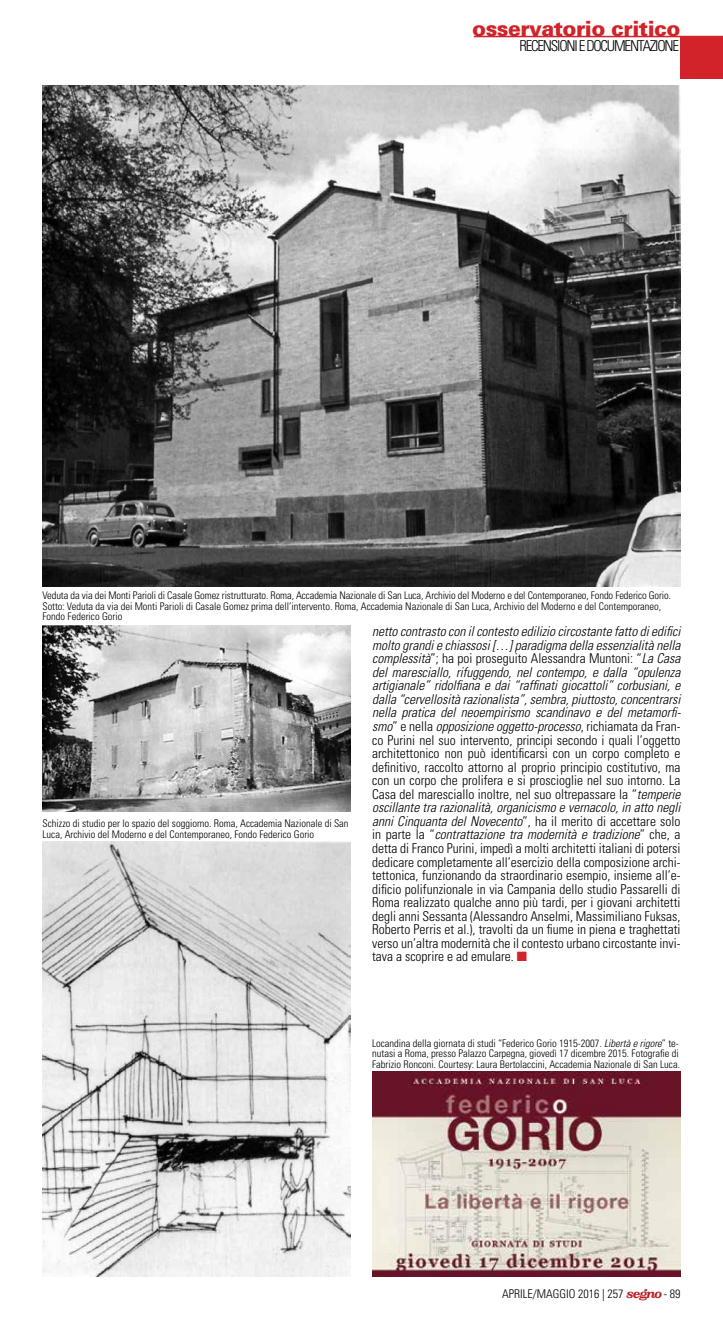
<style>
.page{position:relative;width:723px;height:1340px;background:#fff}
.page>*{position:absolute;margin:0;border:0;box-sizing:border-box;transform-origin:0 0}
.t1{font:900 21px "Univers";letter-spacing:-.025em;color:#d2232a}
.t2{font:300 condensed 15px "Univers";letter-spacing:-.08em;color:#000}
.t3{font:300 condensed 13.5px/13.5px "Univers";color:#000;text-align:justify}
.t4{font:300 condensed 12px "Univers";color:#000}
.t5{font:300 condensed 10.5px/10.5px "Univers";color:#000}
.s1{font-style:italic}
.s2{color:#d2232a}
.s3{font-family:"Volta Med Ita";font-weight:400;font-stretch:normal;font-size:13.5px;color:#b72126}
</style>
<div class="page">
<div style="left:680px;top:36px;width:43px;height:43px;background:#d2232a"></div>
<hr style="left:474px;top:36px;width:249px;height:1px;background:#d2232a">
<img style="left:43px;top:841px;width:308px;height:435px">
<img style="left:43px;top:85px;width:637px;height:501px">
<img style="left:43px;top:625px;width:308px;height:187px">
<img style="left:372px;top:1071px;width:308px;height:205px">
<h1 class="t1" style="left:472px;top:15px;width:210px">osservatorio critico</h1>
<p class="t2" style="left:519px;top:36px;width:161px">RECENSIONI E DOCUMENTAZIONE</p>
<p class="t5" style="left:43px;top:590px;width:630px">Veduta da via dei Monti Parioli di Casale Gomez ristrutturato. Roma, Accademia Nazionale di San Luca, Archivio del Moderno e del Contemporaneo, Fondo Federico Gorio.<br>Sotto: Veduta da via dei Monti Parioli di Casale Gomez prima dell’intervento. Roma, Accademia Nazionale di San Luca, Archivio del Moderno e del Contemporaneo,<br>Fondo Federico Gorio</p>
<p class="t5" style="left:43px;top:818px;width:308px">Schizzo di studio per lo spazio del soggiorno. Roma, Accademia Nazionale di San<br>Luca, Archivio del Moderno e del Contemporaneo, Fondo Federico Gorio</p>
<p class="t3" style="left:372px;top:624px;width:310px"><span class="s1">netto contrasto con il contesto edilizio circostante fatto di edifici molto grandi e chiassosi […] paradigma della essenzialità nella complessità</span>”; ha poi proseguito Alessandra Muntoni: “<span class="s1">La Casa del maresciallo, rifuggendo, nel contempo, e dalla “opulenza artigianale” ridolfiana e dai “raffinati giocattoli” corbusiani, e dalla “cervellosità razionalista”, sembra, piuttosto, concentrarsi nella pratica del neoempirismo scandinavo e del metamorfi&shy;smo</span>” e nella <span class="s1">opposizione oggetto-processo</span>, richiamata da Fran&shy;co Purini nel suo intervento, principi secondo i quali l’oggetto architettonico non può identificarsi con un corpo completo e definitivo, raccolto attorno al proprio principio costitutivo, ma con un corpo che prolifera e si proscioglie nel suo intorno. La Casa del maresciallo inoltre, nel suo oltrepassare la “<span class="s1">temperie oscillante tra razionalità, organicismo e vernacolo, in atto negli anni Cinquanta del Novecento</span>”, ha il merito di accettare solo in parte la “<span class="s1">contrattazione tra modernità e tradizione</span>” che, a detta di Franco Purini, impedì a molti architetti italiani di potersi dedicare completamente all’esercizio della composizione archi&shy;tettonica, funzionando da straordinario esempio, insieme all’e&shy;dificio polifunzionale in via Campania dello studio Passarelli di Roma realizzato qualche anno più tardi, per i giovani architetti degli anni Sessanta (Alessandro Anselmi, Massimiliano Fuksas, Roberto Perris et al.), travolti da un fiume in piena e traghettati verso un’altra modernità che il contesto urbano circostante invi&shy;tava a scoprire e ad emulare. <span class="s2">■</span></p>
<p class="t5" style="left:372px;top:1037px;width:309px;text-align:justify">Locandina della giornata di studi “Federico Gorio 1915-2007. <span class="s1">Libertà e rigore</span>” te&shy;nutasi a Roma, presso Palazzo Carpegna, giovedì 17 dicembre 2015. Fotografie di Fabrizio Ronconi. Courtesy: Laura Bertolaccini, Accademia Nazionale di San Luca.</p>
<p class="t4" style="left:502px;top:1286px;width:180px">APRILE/MAGGIO 2016 | 257 <span class="s3">segno</span> - 89</p>
</div>
